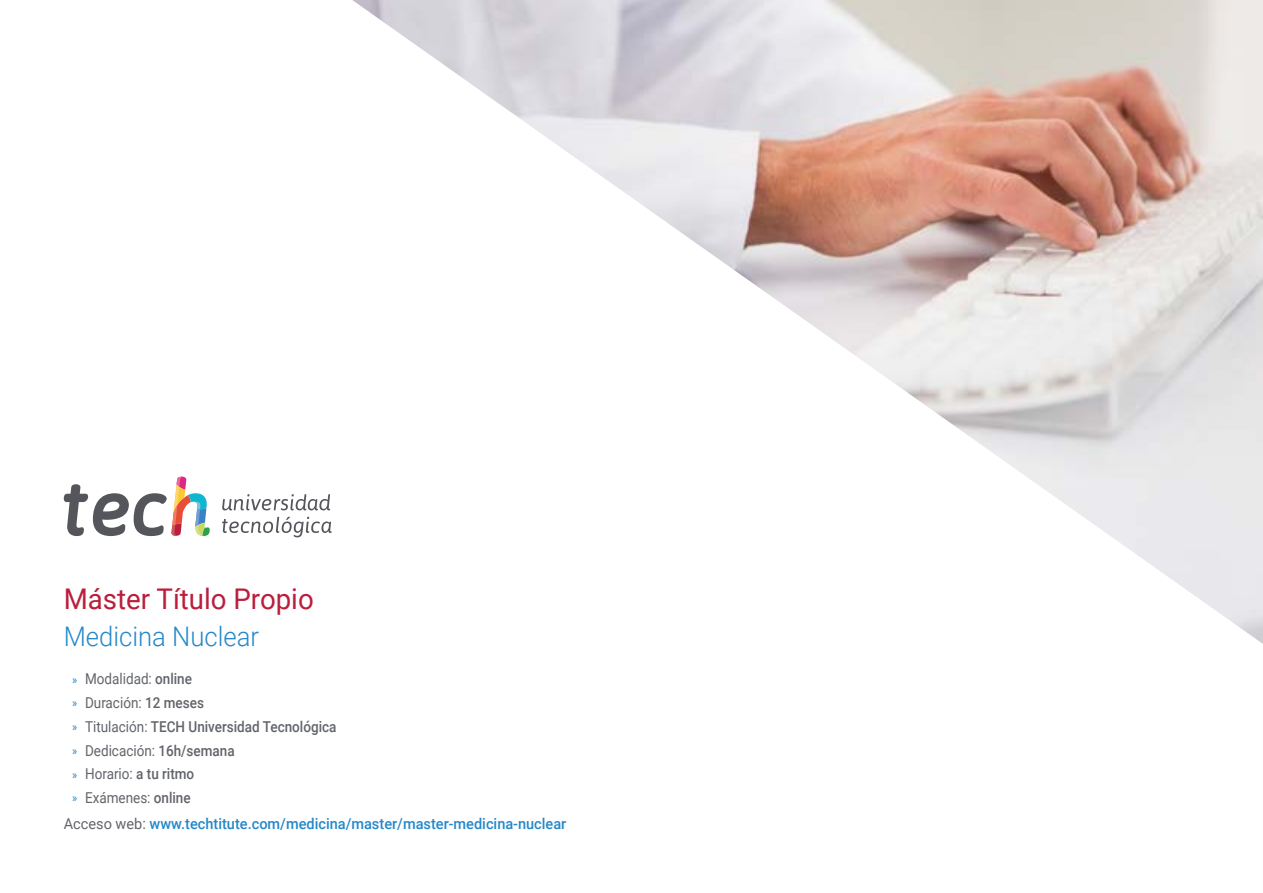
<style>
.page{position:relative;width:1263px;height:893px;background:#fff}
.page>*{position:absolute;margin:0;border:0;box-sizing:border-box;transform-origin:0 0}
.t1{font:28.5px "Roboto";color:#ba1e3c}
.t2{font:300 27px "Roboto";color:#2488c9;scale:.95 1}
.t3{font:500 15px/23.7px "Roboto";color:#61646a;scale:.9 1}
.t4{font:500 15px "Roboto";color:#2488c9}
.s1{font-weight:400;font-size:12px;color:#2488c9}
.s2{font-weight:400}
.s3{font-weight:400;color:#61646a}
</style>
<div class="page">
<svg style="left:64px;top:477px;width:146px;height:59px"></svg>
<svg style="left:222px;top:494px;width:108px;height:16px"></svg>
<svg style="left:222px;top:517px;width:110px;height:20px"></svg>
<img style="left:352px;top:0;width:911px;height:644px">
<h1 class="t1" style="left:64px;top:579px;width:251px">Máster Título Propio</h1>
<h2 class="t2" style="left:64px;top:617px;width:207px">Medicina Nuclear</h2>
<p class="t3" style="left:72px;top:667px;width:295px"><span class="s1">»</span> <span class="s2">Modalidad:</span> online<br><span class="s1">»</span> <span class="s2">Duración:</span> 12 meses<br><span class="s1">»</span> <span class="s2">Titulación:</span> TECH Universidad Tecnológica <span class="s1">»</span> <span class="s2">Dedicación:</span> 16h/semana<br><span class="s1">»</span> <span class="s2">Horario:</span> a tu ritmo<br><span class="s1">»</span> <span class="s2">Exámenes:</span> online</p>
<p class="t4" style="left:64px;top:813px;width:504px"><span class="s3">Acceso web:</span> www.techtitute.com/medicina/master/master-medicina-nuclear</p>
</div>
